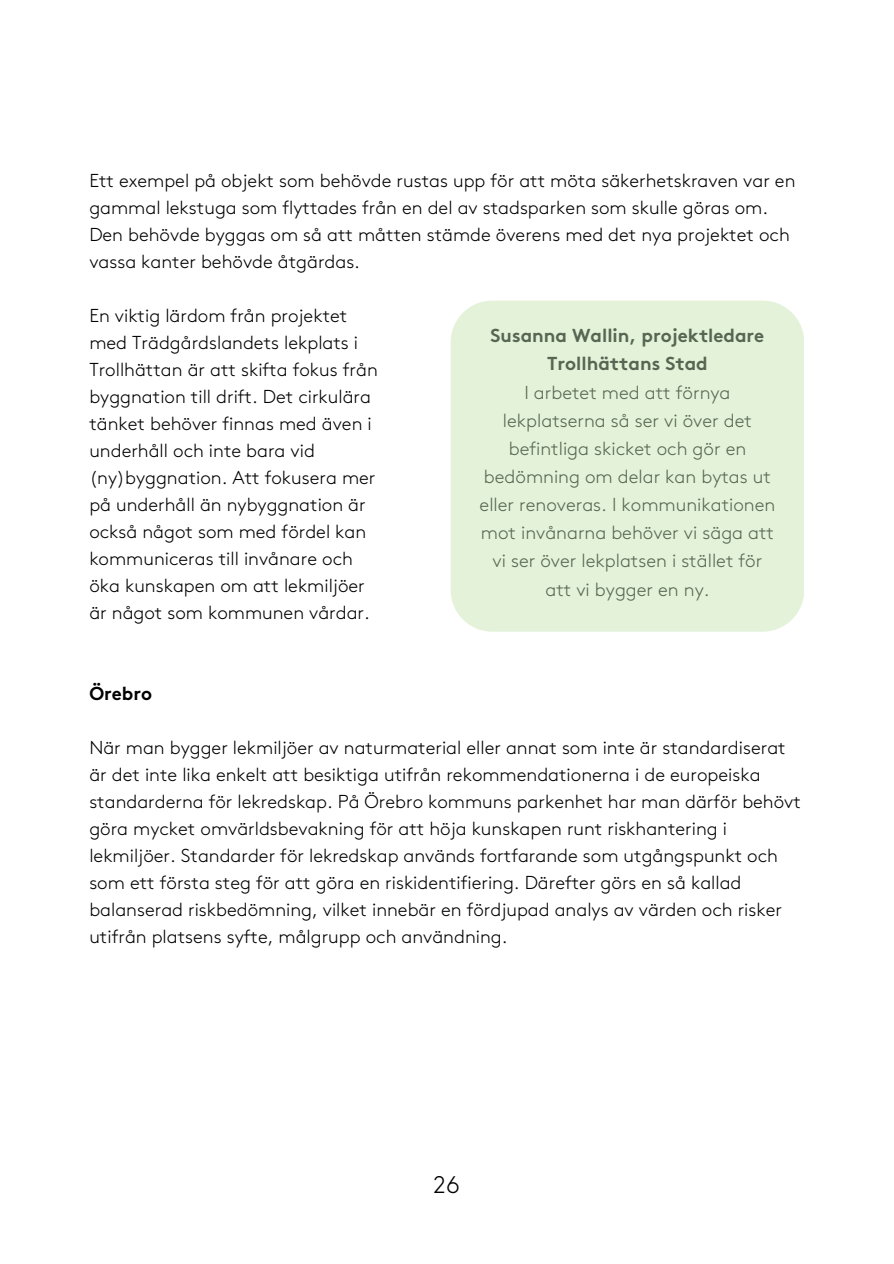
<style>
.page{position:relative;width:894px;height:1264px;background:#fff}
.page>*{position:absolute;margin:0;border:0;box-sizing:border-box;transform-origin:0 0}
.t1{font:300 24px "Brown Std";color:#000}
.t2{font:300 18.75px/27px "Brown Std";color:#000}
.t3{font:300 18.75px/28.2px "Brown Std";color:#566652;text-align:center}
.t4{font:700 18.75px/28.2px "Brown Std";color:#566652;text-align:center}
.t5{font:700 18.75px "Brown Std";color:#000}
</style>
<div class="page">
<div style="left:450px;top:300px;width:353px;height:331px;background:#e3f2d8"></div>
<p class="t2" style="left:89px;top:169px;width:707px">Ett exempel på objekt som behövde rustas upp för att möta säkerhetskraven var en gammal lekstuga som flyttades från en del av stadsparken som skulle göras om.<br>Den behövde byggas om så att måtten stämde överens med det nya projektet och vassa kanter behövde åtgärdas.</p>
<h1 class="t2" style="left:89px;top:304px;width:290px">En viktig lärdom från projektet med Trädgårdslandets lekplats i<br>Trollhättan är att skifta fokus från byggnation till drift. Det cirkulära tänket behöver finnas med även i underhåll och inte bara vid (ny)byggnation. Att fokusera mer på underhåll än nybyggnation är också något som med fördel kan kommuniceras till invånare och öka kunskapen om att lekmiljöer är något som kommunen vårdar.</h1>
<p class="t5" style="left:89px;top:686px;width:64px">Örebro</p>
<p class="t4" style="left:490px;top:323px;width:275px">Susanna Wallin, projektledare<br>Trollhättans Stad</p>
<p class="t3" style="left:479px;top:380px;width:297px">I arbetet med att förnya lekplatserna så ser vi över det befintliga skicket och gör en bedömning om delar kan bytas ut eller renoveras. I kommunikationen mot invånarna behöver vi säga att vi ser över lekplatsen i stället för att vi bygger en ny.</p>
<p class="t2" style="left:89px;top:736px;width:712px">När man bygger lekmiljöer av naturmaterial eller annat som inte är standardiserat är det inte lika enkelt att besiktiga utifrån rekommendationerna i de europeiska standarderna för lekredskap. På Örebro kommuns parkenhet har man därför behövt göra mycket omvärldsbevakning för att höja kunskapen runt riskhantering i lekmiljöer. Standarder för lekredskap används fortfarande som utgångspunkt och som ett första steg för att göra en riskidentifiering. Därefter görs en så kallad balanserad riskbedömning, vilket innebär en fördjupad analys av värden och risker utifrån platsens syfte, målgrupp och användning.</p>
<p class="t1" style="left:433px;top:1175px;width:28px">26</p>
</div>
